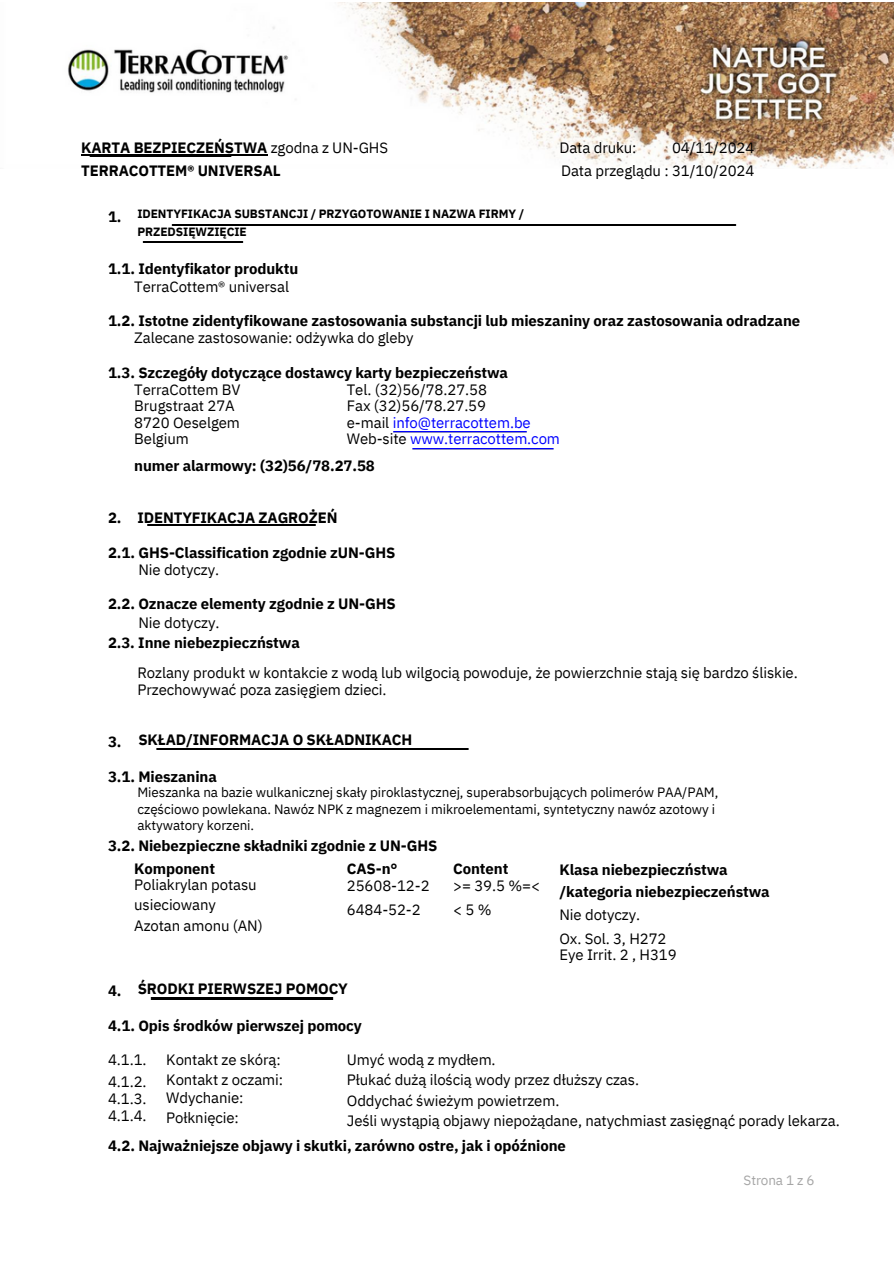
<style>
.page{position:relative;width:894px;height:1264px;background:#fff}
.page>*{position:absolute;margin:0;border:0;box-sizing:border-box;transform-origin:0 0}
.t1{font:15px/20.2px "IBM Plex Sans";letter-spacing:-.005em;color:#000}
.t2{font:700 15px/22.8px "IBM Plex Sans";letter-spacing:-.005em;color:#000}
.t3{font:13.5px/16.8px "IBM Plex Sans";letter-spacing:-.005em;color:#000}
.t4{font:13.5px "IBM Plex Sans";letter-spacing:-.005em;color:#a6a6a6}
.t5{font:700 12px "IBM Plex Sans";letter-spacing:-.01em;color:#000}
.s1{font-weight:400}
.s2{color:#00f}
.s3{font-weight:700}
</style>
<div class="page">
<img style="left:68px;top:2px;width:825px;height:167px">
<img style="left:147px;top:524px;width:169px;height:1px">
<img style="left:150px;top:997px;width:184px;height:2px">
<img style="left:142px;top:241px;width:102px;height:1px">
<img style="left:171px;top:224px;width:566px;height:1px">
<img style="left:156px;top:748px;width:313px;height:1px">
<img style="left:393px;top:431px;width:134px;height:1px">
<img style="left:412px;top:448px;width:142px;height:1px">
<hr style="left:81px;top:154px;width:186px;height:2px;background:#000">
<p class="t2" style="left:81px;top:136px;width:308px">KARTA BEZPIECZEŃSTWA <span class="s1">zgodna z UN-GHS<br></span>TERRACOTTEM® UNIVERSAL</p>
<p class="t1" style="left:559px;top:138px;width:79px">Data druku:</p>
<h3 class="t1" style="left:561px;top:136px;width:195px;line-height:22.5px;text-align:right">04/11/2024<br>Data przeglądu : 31/10/2024</h3>
<h3 class="t2" style="left:108px;top:205px;width:15px">1.</h3>
<h3 class="t5" style="left:137px;top:206px;width:388px">IDENTYFIKACJA SUBSTANCJI / PRZYGOTOWANIE I NAZWA FIRMY /</h3>
<h2 class="t5" style="left:137px;top:224px;width:111px">PRZEDSIĘWZIĘCIE</h2>
<p class="t2" style="left:108px;top:257px;width:192px">1.1. Identyfikator produktu</p>
<p class="t1" style="left:134px;top:276px;width:156px">TerraCottem® universal</p>
<p class="t2" style="left:108px;top:309px;width:693px">1.2. Istotne zidentyfikowane zastosowania substancji lub mieszaniny oraz zastosowania odradzane</p>
<p class="t1" style="left:134px;top:328px;width:281px">Zalecane zastosowanie: odżywka do gleby</p>
<h2 class="t2" style="left:108px;top:361px;width:401px">1.3. Szczegóły dotyczące dostawcy karty bezpieczeństwa</h2>
<h3 class="t1" style="left:134px;top:381px;width:108px;line-height:16.4px">TerraCottem BV<br>Brugstraat 27A<br>8720 Oeselgem</h3>
<h2 class="t1" style="left:134px;top:428px;width:56px">Belgium</h2>
<h3 class="t1" style="left:347px;top:381px;width:214px;line-height:16.2px">Tel. (32)56/78.27.58<br>Fax (32)56/78.27.59<br>e-mail <span class="s2">info@terracottem.be<br></span>Web-site <span class="s2">www.terracottem.com</span></h3>
<h3 class="t2" style="left:134px;top:454px;width:242px">numer alarmowy: (32)56/78.27.58</h3>
<h3 class="t2" style="left:108px;top:506px;width:15px">2.</h3>
<p class="t2" style="left:137px;top:506px;width:201px">IDENTYFIKACJA ZAGROŻEŃ</p>
<p class="t2" style="left:108px;top:540px;width:289px">2.1. GHS-Classification zgodnie zUN-GHS</p>
<h2 class="t1" style="left:138px;top:559px;width:82px">Nie dotyczy.</h2>
<h2 class="t2" style="left:108px;top:592px;width:289px">2.2. Oznacze elementy zgodnie z UN-GHS</h2>
<h1 class="t2" style="left:108px;top:630px;width:193px">2.3. Inne niebezpieczństwa</h1>
<p class="t1" style="left:137px;top:664px;width:661px;line-height:16.8px">Rozlany produkt w kontakcie z wodą lub wilgocią powoduje, że powierzchnie stają się bardzo śliskie.<br>Przechowywać poza zasięgiem dzieci.</p>
<h2 class="t2" style="left:108px;top:730px;width:15px">3.</h2>
<h3 class="t2" style="left:138px;top:727px;width:275px">SKŁAD/INFORMACJA O SKŁADNIKACH</h3>
<h2 class="t2" style="left:108px;top:765px;width:110px">3.1. Mieszanina</h2>
<h2 class="t3" style="left:137px;top:783px;width:582px">Mieszanka na bazie wulkanicznej skały piroklastycznej, superabsorbujących polimerów PAA/PAM, częściowo powlekana. Nawóz NPK z magnezem i mikroelementami, syntetyczny nawóz azotowy i aktywatory korzeni.</h2>
<h3 class="t2" style="left:108px;top:833px;width:331px">3.2. Niebezpieczne składniki zgodnie z UN-GHS</h3>
<h3 class="t1" style="left:134px;top:861px;width:124px;line-height:15.8px"><span class="s3">Komponent<br></span>Poliakrylan potasu</h3>
<h3 class="t1" style="left:134px;top:894px;width:130px">usieciowany<br>Azotan amonu (AN)</h3>
<h3 class="t1" style="left:138px;top:612px;width:83px">Nie dotyczy.</h3>
<p class="t2" style="left:559px;top:857px;width:212px">Klasa niebezpieczństwa /kategoria niebezpieczeństwa<br><span class="s1">Nie dotyczy.<br>Ox. Sol. 3, H272</span></p>
<p class="t1" style="left:559px;top:944px;width:119px">Eye Irrit. 2 , H319</p>
<h2 class="t1" style="left:347px;top:860px;width:84px;line-height:16.8px"><span class="s3">CAS-n°<br></span>25608-12-2</h2>
<h2 class="t1" style="left:347px;top:899px;width:75px">6484-52-2</h2>
<h1 class="t1" style="left:453px;top:860px;width:88px;line-height:16.8px"><span class="s3">Content<br></span>&gt;= 39.5 %=&lt;</h1>
<h1 class="t1" style="left:453px;top:899px;width:40px">&lt;5%</h1>
<h4 class="t2" style="left:108px;top:978px;width:15px">4.</h4>
<h2 class="t2" style="left:138px;top:976px;width:212px">ŚRODKI PIERWSZEJ POMOCY</h2>
<h3 class="t2" style="left:108px;top:1013px;width:255px">4.1. Opis środków pierwszej pomocy</h3>
<h3 class="t1" style="left:108px;top:1047px;width:40px;line-height:22.5px">4.1.1.<br>4.1.2.</h3>
<h3 class="t1" style="left:108px;top:1088px;width:40px">4.1.3.</h3>
<h3 class="t1" style="left:108px;top:1105px;width:40px">4.1.4.</h3>
<h3 class="t1" style="left:166px;top:1048px;width:118px">Kontakt ze skórą:<br>Kontakt z oczami:</h3>
<h3 class="t1" style="left:166px;top:1087px;width:79px">Wdychanie:</h3>
<h2 class="t1" style="left:166px;top:1107px;width:74px">Połknięcie:</h2>
<h1 class="t1" style="left:347px;top:1049px;width:494px">Umyć wodą z mydłem.<br>Płukać dużą ilością wody przez dłuższy czas.<br>Oddychać świeżym powietrzem.<br>Jeśli wystąpią objawy niepożądane, natychmiast zasięgnąć porady lekarza.</h1>
<p class="t2" style="left:108px;top:1133px;width:459px">4.2. Najważniejsze objawy i skutki, zarówno ostre, jak i opóźnione</p>
<h2 class="t4" style="left:743px;top:1171px;width:72px">Strona 1 z 6</h2>
</div>
